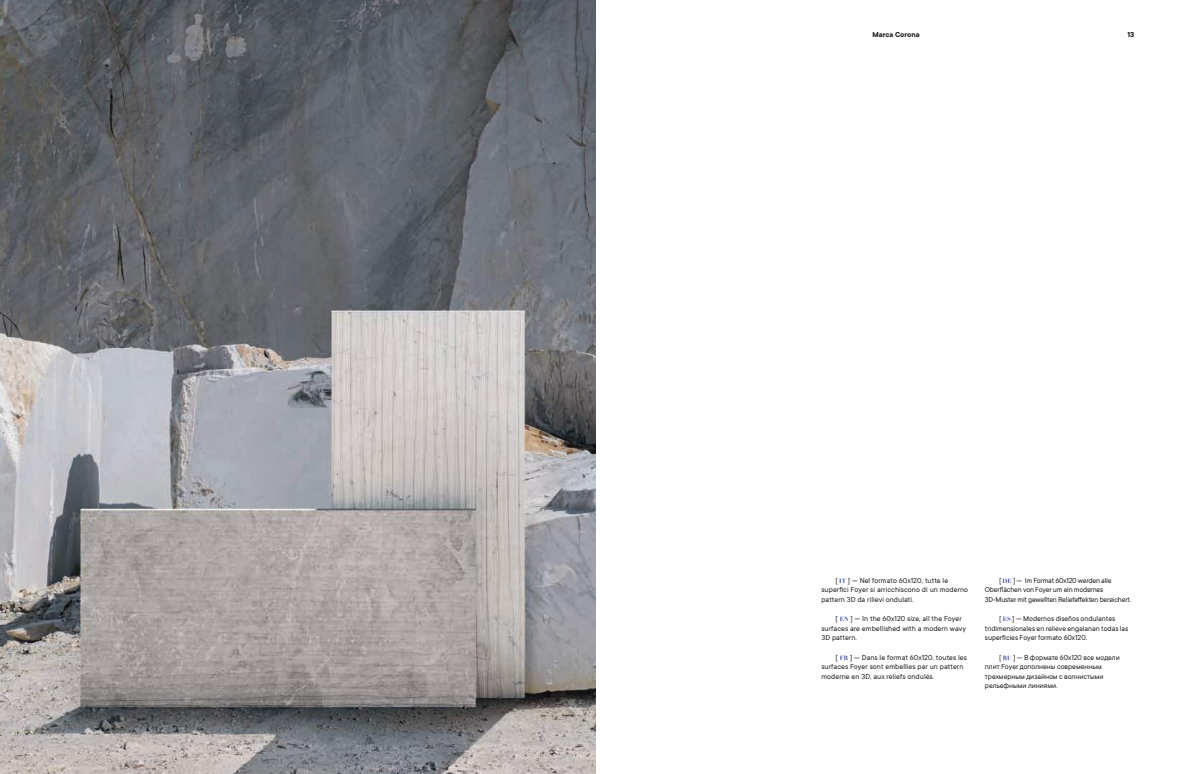
<style>
.page{position:relative;width:1191px;height:774px;background:#fff}
.page>*{position:absolute;margin:0;border:0;box-sizing:border-box;transform-origin:0 0}
.t1{font:8px/9.6px "TT Commons";letter-spacing:-.005em;color:#241f1f}
.t2{font:8px/9.6px "TT Commons";letter-spacing:-.025em;color:#241f1f}
.t3{font:700 8px "TT Commons";color:#241f1f}
.s1{font-family:"Didot";font-weight:700;font-size:6px;color:#283d90}
</style>
<div class="page">
<img style="left:0;top:0;width:595px;height:774px">
<p class="t3" style="left:872px;top:30px;width:49px">Marca Corona</p>
<p class="t3" style="left:1127px;top:30px;width:8px">13</p>
<p class="t1" style="left:821px;top:576px;width:148px;text-indent:14px">[ <span class="s1">IT</span> ] — Nel formato 60x120, tutte le superfici Foyer si arricchiscono di un moderno pattern 3D da rilievi ondulati.</p>
<p class="t1" style="left:821px;top:614px;width:146px;text-indent:14px">[ <span class="s1">EN</span> ] — In the 60x120 size, all the Foyer surfaces are embellished with a modern wavy<br>3D pattern.</p>
<p class="t1" style="left:821px;top:652px;width:147px;text-indent:14px">[ <span class="s1">FR</span> ] — Dans le format 60x120, toutes les surfaces Foyer sont embellies par un pattern moderne en 3D, aux reliefs ondulés.</p>
<p class="t2" style="left:985px;top:576px;width:148px;text-indent:14px">[ <span class="s1">DE</span> ] — Im Format 60x120 werden alle<br>Oberflächen von Foyer um ein modernes<br>3D-Muster mit gewellten Reliefeffekten bereichert.</p>
<p class="t1" style="left:985px;top:614px;width:145px;text-indent:14px">[ <span class="s1">ES</span> ] — Modernos diseños ondulantes tridimensionales en relieve engalanan todas las superficies Foyer formato 60x120.</p>
<p class="t1" style="left:985px;top:652px;width:136px;text-indent:14px">[ <span class="s1">RU</span> ] — В формате 60x120 все модели плит Foyer дополнены современным трехмерным дизайном с волнистыми рельефными линиями.</p>
</div>
